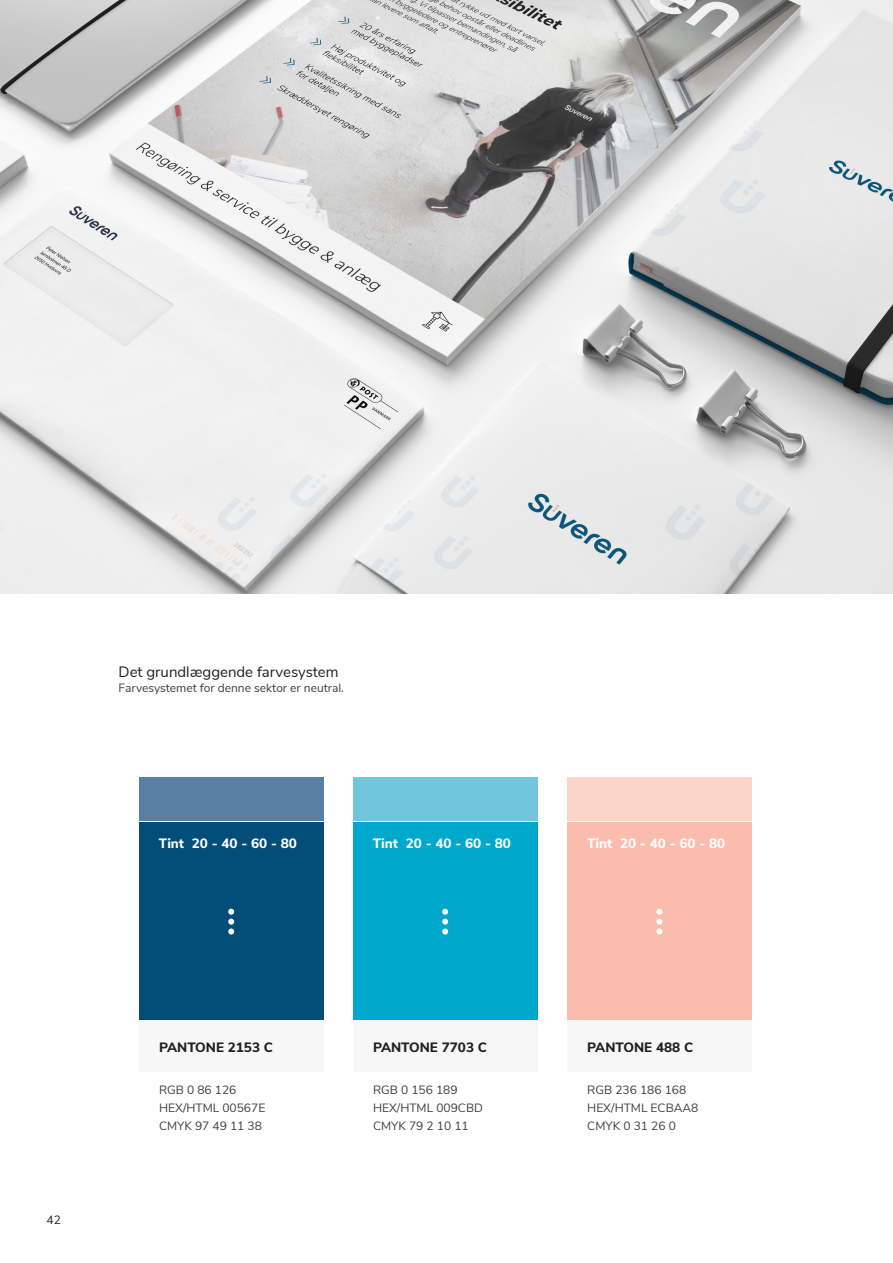
<style>
.page{position:relative;width:893px;height:1263px;background:#fff}
.page>*{position:absolute;margin:0;border:0;box-sizing:border-box;transform-origin:0 0}
.Under-overskrift{font:15px "Nunito Sans";color:#231f20}
.Under-overskrift-2{font:800 13.5px "Nunito Sans";color:#fff}
.Under-overskrift-3{font:800 13.5px "Nunito Sans";color:#231f20}
.Brødtekst{font:12px "Nunito Sans";color:#3e3e3f}
.t1{font:12px "Nunito Sans";color:#231f20}
</style>
<div class="page">
<img style="left:0;top:0;width:893px;height:594px">
<div style="left:139px;top:823px;width:184px;height:198px;background:#024e79"></div>
<div style="left:139px;top:777px;width:184px;height:44px;background:#5780a4"></div>
<div style="left:139px;top:1021px;width:184px;height:51px;background:#f7f7f8"></div>
<svg style="left:228px;top:909px;width:6px;height:25px"></svg>
<div style="left:353px;top:823px;width:184px;height:198px;background:#00a8cb"></div>
<div style="left:353px;top:777px;width:184px;height:44px;background:#71c6de"></div>
<div style="left:353px;top:1021px;width:184px;height:51px;background:#f7f7f8"></div>
<svg style="left:442px;top:909px;width:6px;height:25px"></svg>
<div style="left:567px;top:823px;width:185px;height:198px;background:#fabcad"></div>
<div style="left:567px;top:777px;width:185px;height:44px;background:#fcd5c9"></div>
<div style="left:567px;top:1021px;width:185px;height:51px;background:#f7f7f8"></div>
<svg style="left:656px;top:909px;width:6px;height:25px"></svg>
<p class="Under-overskrift" style="left:119px;top:661px;width:222px">Det grundlæggende farvesystem</p>
<p class="Brødtekst" style="left:119px;top:679px;width:227px">Farvesystemet for denne sektor er neutral.</p>
<p class="Under-overskrift-2" style="left:159px;top:833px;width:140px">Tint 20 - 40 - 60 - 80</p>
<p class="Under-overskrift-2" style="left:373px;top:833px;width:140px">Tint 20 - 40 - 60 - 80</p>
<p class="Under-overskrift-2" style="left:587px;top:833px;width:140px">Tint 20 - 40 - 60 - 80</p>
<p class="t1" style="left:47px;top:1210px;width:16px">42</p>
<p class="Under-overskrift-3" style="left:159px;top:1037px;width:116px">PANTONE 2153 C</p>
<p class="Brødtekst" style="left:159px;top:1080px;width:79px">RGB 0 86 126</p>
<p class="Brødtekst" style="left:159px;top:1098px;width:108px">HEX/HTML 00567E</p>
<p class="Brødtekst" style="left:159px;top:1116px;width:104px">CMYK 97 49 11 38</p>
<p class="Under-overskrift-3" style="left:373px;top:1037px;width:116px">PANTONE 7703 C</p>
<p class="Brødtekst" style="left:373px;top:1080px;width:86px">RGB 0 156 189</p>
<p class="Brødtekst" style="left:373px;top:1098px;width:111px">HEX/HTML 009CBD</p>
<p class="Brødtekst" style="left:373px;top:1116px;width:97px">CMYK 79 2 10 11</p>
<p class="Under-overskrift-3" style="left:587px;top:1037px;width:107px">PANTONE 488 C</p>
<p class="Brødtekst" style="left:587px;top:1080px;width:100px">RGB 236 186 168</p>
<p class="Brødtekst" style="left:587px;top:1098px;width:113px">HEX/HTML ECBAA8</p>
<p class="Brødtekst" style="left:587px;top:1116px;width:90px">CMYK 0 31 26 0</p>
</div>
